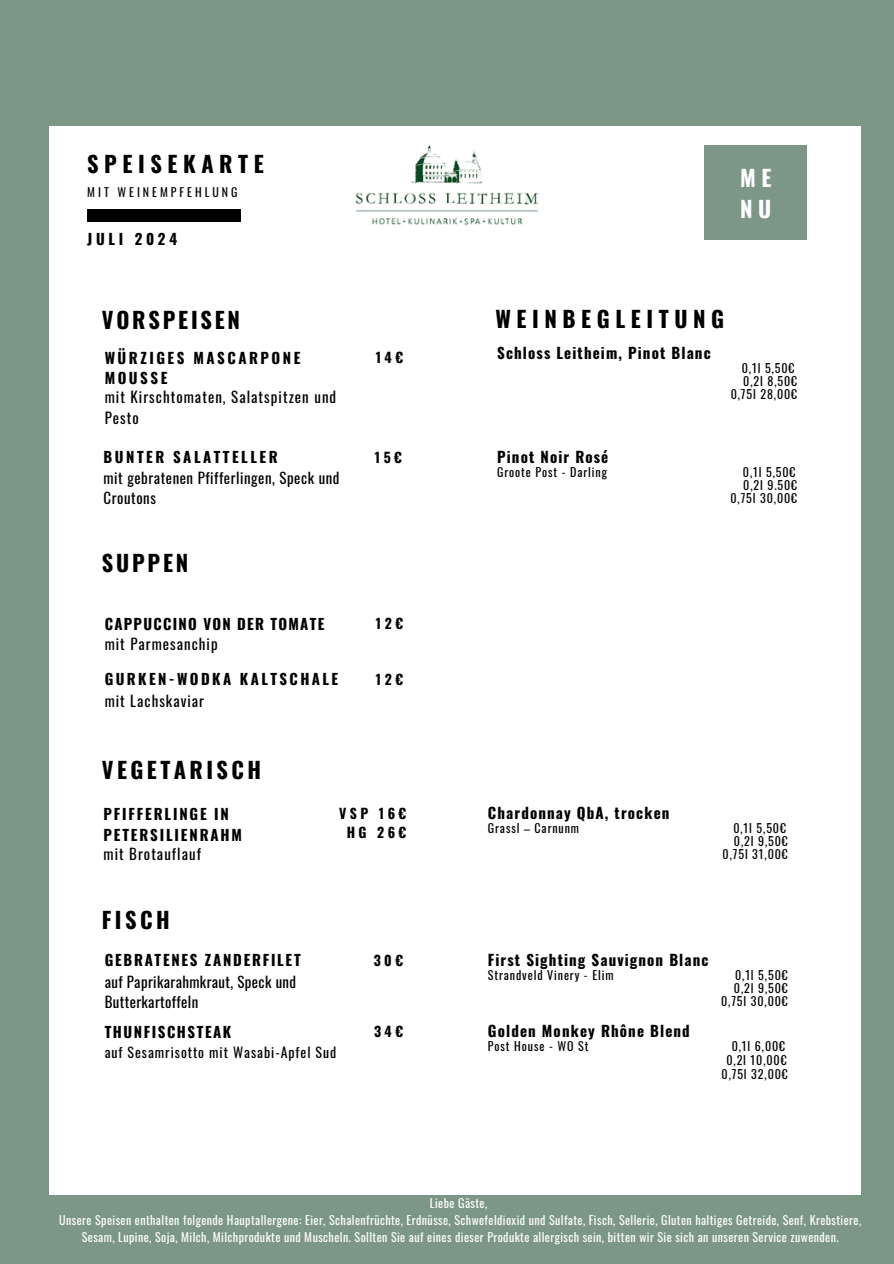
<style>
.page{position:relative;width:894px;height:1264px;background:#fff}
.page>*{position:absolute;margin:0;border:0;box-sizing:border-box;transform-origin:0 0}
.t1{font:700 22.35px "Oswald";letter-spacing:.25em;color:#000}
.t2{font:700 22.35px "Oswald";letter-spacing:.155em;color:#000}
.t3{font:700 22.35px "Oswald";letter-spacing:.125em;color:#000}
.t4{font:700 22.35px/30.6px "Oswald";color:#fff}
.t5{font:700 15px "Oswald";letter-spacing:.075em;color:#000}
.t6{font:15px/20.1px "Oswald";letter-spacing:.07em;color:#000}
.t7{font:700 15px/20.2px "Oswald";letter-spacing:.17em;color:#000}
.t8{font:14.85px/20.2px "Oswald";letter-spacing:.04em;color:#000}
.t9{font:700 14.85px/20.2px "Oswald";letter-spacing:.125em;color:#000}
.t10{font:14.85px "Oswald";letter-spacing:.07em;color:#000}
.t11{font:700 14.85px "Oswald";letter-spacing:.085em;color:#000}
.t12{font:700 14.85px "Oswald";letter-spacing:.16em;color:#000}
.t13{font:700 14.85px "Oswald";letter-spacing:.17em;color:#000}
.t14{font:700 14.85px "Oswald";letter-spacing:.105em;color:#000}
.t15{font:700 14.85px "Oswald";letter-spacing:.25em;color:#000}
.t16{font:13.8px "Oswald";letter-spacing:.07em;color:#000}
.t17{font:700 13.8px/19px "Oswald";letter-spacing:.25em;color:#000;text-align:center}
.t18{font:12px/16.8px "Oswald";letter-spacing:.035em;color:#fff;text-align:center}
.t19{font:12px/13px "Oswald";letter-spacing:.075em;color:#000}
.t20{font:11.85px "Oswald";letter-spacing:.25em;color:#000}
</style>
<div class="page">
<div style="left:0;top:0;width:893px;height:1263px;background:#7c9786"></div>
<div style="left:49px;top:126px;width:811px;height:1068px;background:#fff"></div>
<div style="left:704px;top:145px;width:102px;height:94px;background:#7c9786"></div>
<img style="left:355px;top:145px;width:183px;height:81px">
<div style="left:87px;top:209px;width:153px;height:12px;background:#000"></div>
<p class="t1" style="left:87px;top:146px;width:178px">SPEISEKARTE</p>
<h1 class="t20" style="left:87px;top:183px;width:152px">MIT WEINEMPFEHLUNG</h1>
<p class="t15" style="left:87px;top:228px;width:91px">JULI 2024</p>
<p class="t4" style="left:740px;top:161px;width:33px">ME<br>NU</p>
<h1 class="t3" style="left:102px;top:302px;width:140px">VORSPEISEN</h1>
<h4 class="t1" style="left:495px;top:301px;width:230px">WEINBEGLEITUNG</h4>
<h2 class="t7" style="left:105px;top:347px;width:197px">WÜRZIGES MASCARPONE<br>MOUSSE</h2>
<h1 class="t6" style="left:105px;top:386px;width:233px">mit Kirschtomaten, Salatspitzen und<br>Pesto</h1>
<h2 class="t5" style="left:497px;top:341px;width:215px">Schloss Leitheim, Pinot Blanc</h2>
<h1 class="t17" style="left:375px;top:347px;width:29px">14€</h1>
<h2 class="t19" style="left:741px;top:360px;width:57px">0,1l 5,50€<br>0,2l 8,50€</h2>
<h3 class="t19" style="left:730px;top:386px;width:68px">0,75l 28,00€</h3>
<h3 class="t13" style="left:104px;top:445px;width:175px">BUNTER SALATTELLER</h3>
<h2 class="t8" style="left:104px;top:467px;width:237px">mit gebratenen Pfifferlingen, Speck und<br>Croutons</h2>
<h3 class="t17" style="left:375px;top:447px;width:29px">15€</h3>
<h3 class="t2" style="left:102px;top:545px;width:88px">SUPPEN</h3>
<h2 class="t11" style="left:105px;top:612px;width:221px">CAPPUCCINO VON DER TOMATE</h2>
<h2 class="t10" style="left:105px;top:632px;width:114px">mit Parmesanchip</h2>
<h3 class="t17" style="left:376px;top:613px;width:29px">12€</h3>
<h2 class="t12" style="left:105px;top:667px;width:235px">GURKEN-WODKA KALTSCHALE</h2>
<h1 class="t10" style="left:105px;top:689px;width:101px">mit Lachskaviar</h1>
<h2 class="t17" style="left:376px;top:669px;width:29px">12€</h2>
<h2 class="t2" style="left:102px;top:752px;width:161px">VEGETARISCH</h2>
<h3 class="t9" style="left:104px;top:803px;width:140px">PFIFFERLINGE IN<br>PETERSILIENRAHM</h3>
<h2 class="t10" style="left:104px;top:842px;width:99px">mit Brotauflauf</h2>
<h1 class="t2" style="left:102px;top:902px;width:69px">FISCH</h1>
<h2 class="t9" style="left:105px;top:949px;width:197px">GEBRATENES ZANDERFILET</h2>
<h3 class="t8" style="left:105px;top:970px;width:193px">auf Paprikarahmkraut, Speck und<br>Butterkartoffeln</h3>
<h2 class="t17" style="left:339px;top:803px;width:69px">VSP 16€<br>HG 26€</h2>
<h1 class="t17" style="left:373px;top:949px;width:31px">30€</h1>
<h3 class="t14" style="left:105px;top:1019px;width:128px">THUNFISCHSTEAK</h3>
<p class="t16" style="left:105px;top:1041px;width:233px">auf Sesamrisotto mit Wasabi-Apfel Sud</p>
<p class="t17" style="left:374px;top:1020px;width:30px">34€</p>
<h2 class="t5" style="left:497px;top:445px;width:113px">Pinot Noir Rosé</h2>
<h2 class="t19" style="left:497px;top:465px;width:111px">Groote Post - Darling</h2>
<h2 class="t19" style="left:742px;top:465px;width:54px">0,1l 5,50€</h2>
<h3 class="t19" style="left:743px;top:478px;width:55px">0,2l 9.50€</h3>
<h2 class="t19" style="left:730px;top:491px;width:68px">0,75l 30,00€</h2>
<p class="t5" style="left:487px;top:801px;width:183px">Chardonnay QbA, trocken</p>
<p class="t19" style="left:487px;top:821px;width:93px">Grassl – Carnunm</p>
<p class="t19" style="left:733px;top:821px;width:56px">0,1l 5,50€<br>0,2l 9,50€</p>
<p class="t19" style="left:722px;top:847px;width:67px">0,75l 31,00€</p>
<p class="t5" style="left:487px;top:948px;width:222px">First Sighting Sauvignon Blanc</p>
<p class="t19" style="left:487px;top:968px;width:127px">Strandveld Vinery - Elim</p>
<p class="t19" style="left:733px;top:968px;width:55px">0,1l 5,50€<br>0,2l 9,50€</p>
<p class="t19" style="left:721px;top:994px;width:68px">0,75l 30,00€</p>
<p class="t5" style="left:487px;top:1019px;width:203px">Golden Monkey Rhône Blend</p>
<p class="t19" style="left:487px;top:1039px;width:102px">Post House - WO St</p>
<p class="t19" style="left:721px;top:1039px;width:68px;line-height:14px;text-align:right">0,1l 6,00€<br>0,2l 10,00€<br>0,75l 32,00€</p>
<h2 class="t18" style="left:430px;top:1194px;width:59px">Liebe Gäste,</h2>
<h3 class="t18" style="left:59px;top:1211px;width:803px">Unsere Speisen enthalten folgende Hauptallergene: Eier, Schalenfrüchte, Erdnüsse, Schwefeldioxid und Sulfate, Fisch, Sellerie, Gluten haltiges Getreide, Senf, Krebstiere,<br>Sesam, Lupine, Soja, Milch, Milchprodukte und Muscheln. Sollten Sie auf eines dieser Produkte allergisch sein, bitten wir Sie sich an unseren Service zuwenden.</h3>
</div>
